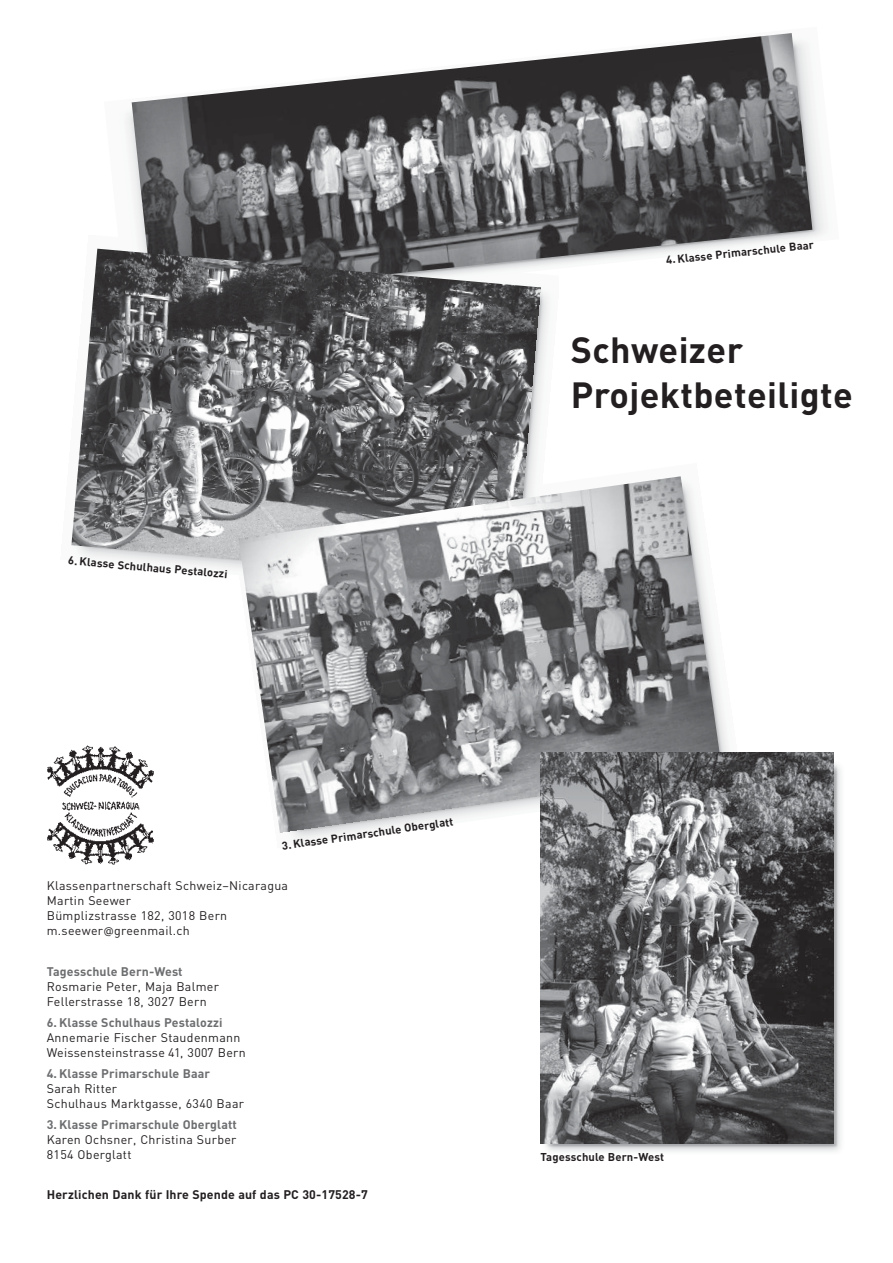
<style>
.page{position:relative;width:893px;height:1263px;background:#fff}
.page>*{position:absolute;margin:0;border:0;box-sizing:border-box;transform-origin:0 0}
.t1{font:700 36px/45px "DIN";letter-spacing:.01em;color:#231f20}
.t2{font:12.3px/15px "DIN";letter-spacing:.025em;color:#231f20}
.t3{font:700 12.3px "DIN";letter-spacing:.01em;color:#6d6e70}
.t4{font:700 12.3px "DIN";letter-spacing:.01em;color:#231f20}
.t5{font:700 11.25px "DIN";letter-spacing:.01em;color:#231f20}
.s1{font-family:"Verdana";font-size:10.5px}
</style>
<div class="page">
<img style="left:545px;top:752px;width:296px;height:400px">
<img style="left:126px;top:90px;width:701px;height:224px">
<img style="left:47px;top:745px;width:107px;height:120px">
<img style="left:132px;top:33px;width:680px;height:266px">
<img style="left:71px;top:249px;width:470px;height:320px">
<img style="left:238px;top:476px;width:484px;height:356px">
<img style="left:540px;top:753px;width:294px;height:391px">
<p class="t5" style="left:69px;top:556px;width:161px;rotate:5deg">6. Klasse Schulhaus Pestalozzi</p>
<p class="t5" style="left:666px;top:256px;width:150px;rotate:-6deg">4. Klasse Primarschule Baar</p>
<h1 class="t1" style="left:571px;top:331px;width:283px">Schweizer<br>Projektbeteiligte</h1>
<p class="t5" style="left:281px;top:842px;width:174px;rotate:-8deg">3. Klasse Primarschule Oberglatt</p>
<p class="t2" style="left:47px;top:880px;width:243px">Klassenpartnerschaft Schweiz–Nicaragua<br>Martin Seewer<br>Bümplizstrasse 182, 3018 Bern m.seewer<span class="s1">@</span>greenmail.ch</p>
<p class="t3" style="left:47px;top:967px;width:137px">Tagesschule Bern-West</p>
<p class="t2" style="left:47px;top:980px;width:174px">Rosmarie Peter, Maja Balmer<br>Fellerstrasse 18, 3027 Bern</p>
<p class="t3" style="left:47px;top:1018px;width:177px">6. Klasse Schulhaus Pestalozzi</p>
<p class="t2" style="left:47px;top:1031px;width:200px">Annemarie Fischer Staudenmann<br>Weissensteinstrasse 41, 3007 Bern</p>
<p class="t3" style="left:47px;top:1069px;width:165px">4. Klasse Primarschule Baar</p>
<p class="t2" style="left:47px;top:1082px;width:199px">Sarah Ritter<br>Schulhaus Marktgasse, 6340 Baar</p>
<p class="t3" style="left:47px;top:1120px;width:192px">3. Klasse Primarschule Oberglatt</p>
<p class="t2" style="left:47px;top:1133px;width:191px">Karen Ochsner, Christina Surber<br>8154 Oberglatt</p>
<p class="t4" style="left:47px;top:1190px;width:323px">Herzlichen Dank für Ihre Spende auf das PC 30-17528-7</p>
<p class="t5" style="left:540px;top:1153px;width:125px">Tagesschule Bern-West</p>
</div>
